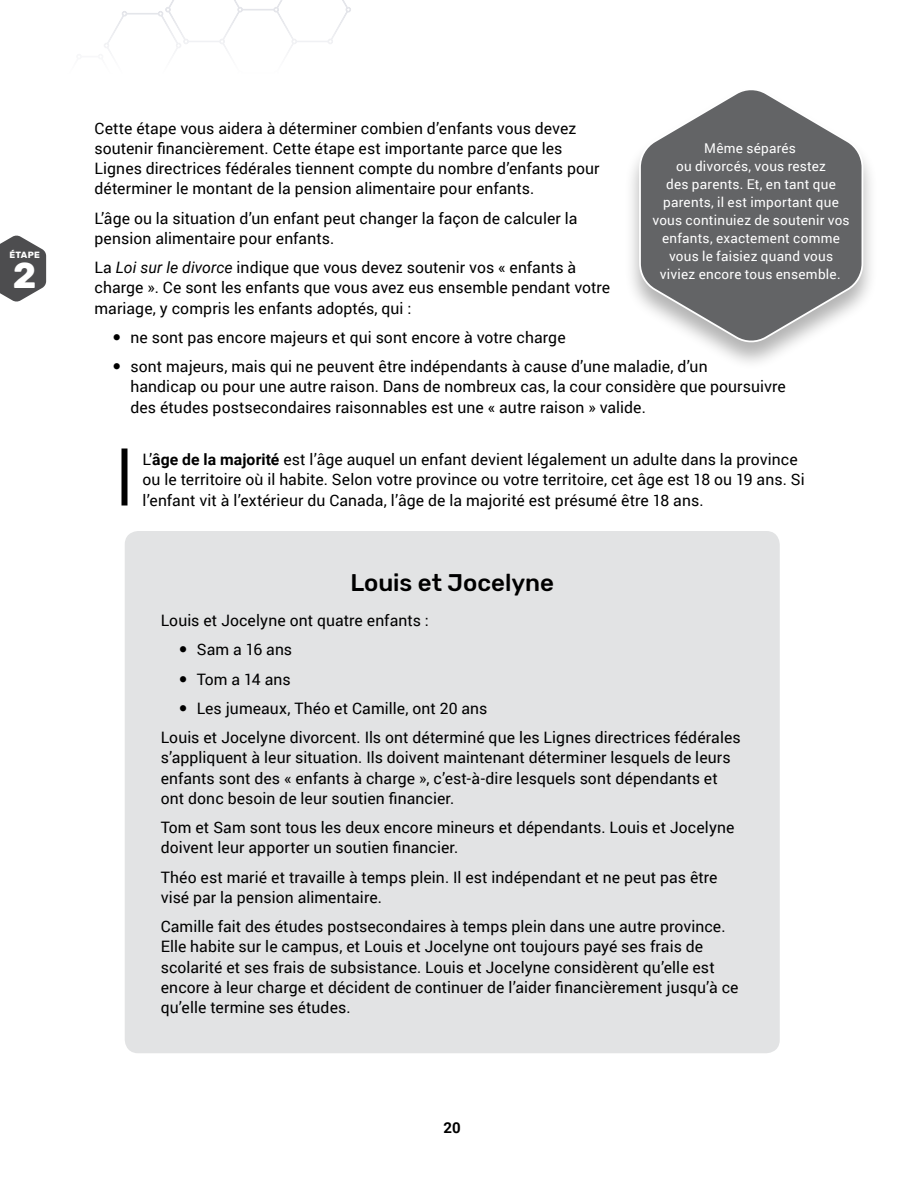
<style>
.page{position:relative;width:918px;height:1188px;background:#fff}
.page>*{position:absolute;margin:0;border:0;box-sizing:border-box;transform-origin:0 0}
.t1{font:700 36px "Rubik";color:#fff}
.Name_s__into_fram{font:500 24px "Rubik";color:#000}
.Paragraph_into_fr{font:15.75px/20.2px "Roboto";letter-spacing:.005em;color:#000}
.Para_-_Roboto_10{font:15.75px/20.2px "Roboto";letter-spacing:.005em;color:#000}
.Paragraph_inside{font:15.75px/20.2px "Roboto";letter-spacing:.005em;color:#000}
.t2{font:700 15px "Roboto";color:#000}
.Inside_Hex{font:13.5px/18px "Roboto";letter-spacing:.02em;color:#fff;text-align:center}
.t3{font:700 9px "Rubik";letter-spacing:.03em;color:#fff}
.s1{font-style:italic}
.s2{font-weight:700}
</style>
<div class="page">
<svg style="left:104px;top:0;width:247px;height:51px"></svg>
<div style="left:122px;top:449px;width:6px;height:57px;background:#000"></div>
<div style="left:125px;top:531px;width:655px;height:522px;background:#e2e3e4;border-radius:14px"></div>
<svg style="left:0;top:235px;width:46px;height:67px"></svg>
<div style="left:624px;top:87px;width:255px;height:283px;background:#000;opacity:.3"></div>
<svg style="left:638px;top:87px;width:226px;height:258px"></svg>
<p class="t3" style="left:9px;top:250px;width:32px">ÉTAPE</p>
<p class="t1" style="left:13px;top:255px;width:25px">2</p>
<p class="Para_-_Roboto_10" style="left:94px;top:117px;width:507px">Cette étape vous aidera à déterminer combien d’enfants vous devez soutenir financièrement. Cette étape est importante parce que les Lignes directrices fédérales tiennent compte du nombre d’enfants pour déterminer le montant de la pension alimentaire pour enfants.</p>
<p class="Para_-_Roboto_10" style="left:94px;top:207px;width:485px">L’âge ou la situation d’un enfant peut changer la façon de calculer la pension alimentaire pour enfants.</p>
<p class="Para_-_Roboto_10" style="left:94px;top:257px;width:517px">La <span class="s1">Loi sur le divorce</span> indique que vous devez soutenir vos « enfants à charge ». Ce sont les enfants que vous avez eus ensemble pendant votre mariage, y compris les enfants adoptés, qui :</p>
<p class="Paragraph_into_fr" style="left:131px;top:326px;width:437px">ne sont pas encore majeurs et qui sont encore à votre charge</p>
<p class="Paragraph_into_fr" style="left:130px;top:356px;width:657px">sont majeurs, mais qui ne peuvent être indépendants à cause d’une maladie, d’un<br>handicap ou pour une autre raison. Dans de nombreux cas, la cour considère que poursuivre des études postsecondaires raisonnables est une « autre raison » valide.</p>
<p class="Paragraph_inside" style="left:142px;top:449px;width:664px">L’<span class="s2">âge de la majorité</span> est l’âge auquel un enfant devient légalement un adulte dans la province ou le territoire où il habite. Selon votre province ou votre territoire, cet âge est 18 ou 19 ans. Si l’enfant vit à l’extérieur du Canada, l’âge de la majorité est présumé être 18 ans.</p>
<p class="Inside_Hex" style="left:653px;top:138px;width:199px">Même séparés<br>ou divorcés, vous restez<br>des parents. Et, en tant que parents, il est important que vous continuiez de soutenir vos enfants, exactement comme vous le faisiez quand vous viviez encore tous ensemble.</p>
<p class="Name_s__into_fram" style="left:350px;top:569px;width:205px">Louis et Jocelyne</p>
<p class="Paragraph_into_fr" style="left:161px;top:610px;width:270px">Louis et Jocelyne ont quatre enfants :</p>
<p class="Paragraph_into_fr" style="left:197px;top:639px;width:97px">Sam a 16 ans</p>
<p class="Paragraph_into_fr" style="left:197px;top:668px;width:95px">Tom a 14 ans</p>
<p class="Paragraph_into_fr" style="left:197px;top:698px;width:292px">Les jumeaux, Théo et Camille, ont 20 ans</p>
<p class="Paragraph_into_fr" style="left:161px;top:727px;width:581px">Louis et Jocelyne divorcent. Ils ont déterminé que les Lignes directrices fédérales s’appliquent à leur situation. Ils doivent maintenant déterminer lesquels de leurs enfants sont des « enfants à charge », c’est-à-dire lesquels sont dépendants et ont donc besoin de leur soutien financier.</p>
<p class="Paragraph_into_fr" style="left:161px;top:817px;width:575px">Tom et Sam sont tous les deux encore mineurs et dépendants. Louis et Jocelyne doivent leur apporter un soutien financier.</p>
<p class="Paragraph_into_fr" style="left:161px;top:866px;width:558px">Théo est marié et travaille à temps plein. Il est indépendant et ne peut pas être visé par la pension alimentaire.</p>
<p class="Paragraph_into_fr" style="left:161px;top:916px;width:579px">Camille fait des études postsecondaires à temps plein dans une autre province.<br>Elle habite sur le campus, et Louis et Jocelyne ont toujours payé ses frais de scolarité et ses frais de subsistance. Louis et Jocelyne considèrent qu’elle est encore à leur charge et décident de continuer de l’aider financièrement jusqu’à ce qu’elle termine ses études.</p>
<p class="t2" style="left:444px;top:1117px;width:19px">20</p>
</div>
